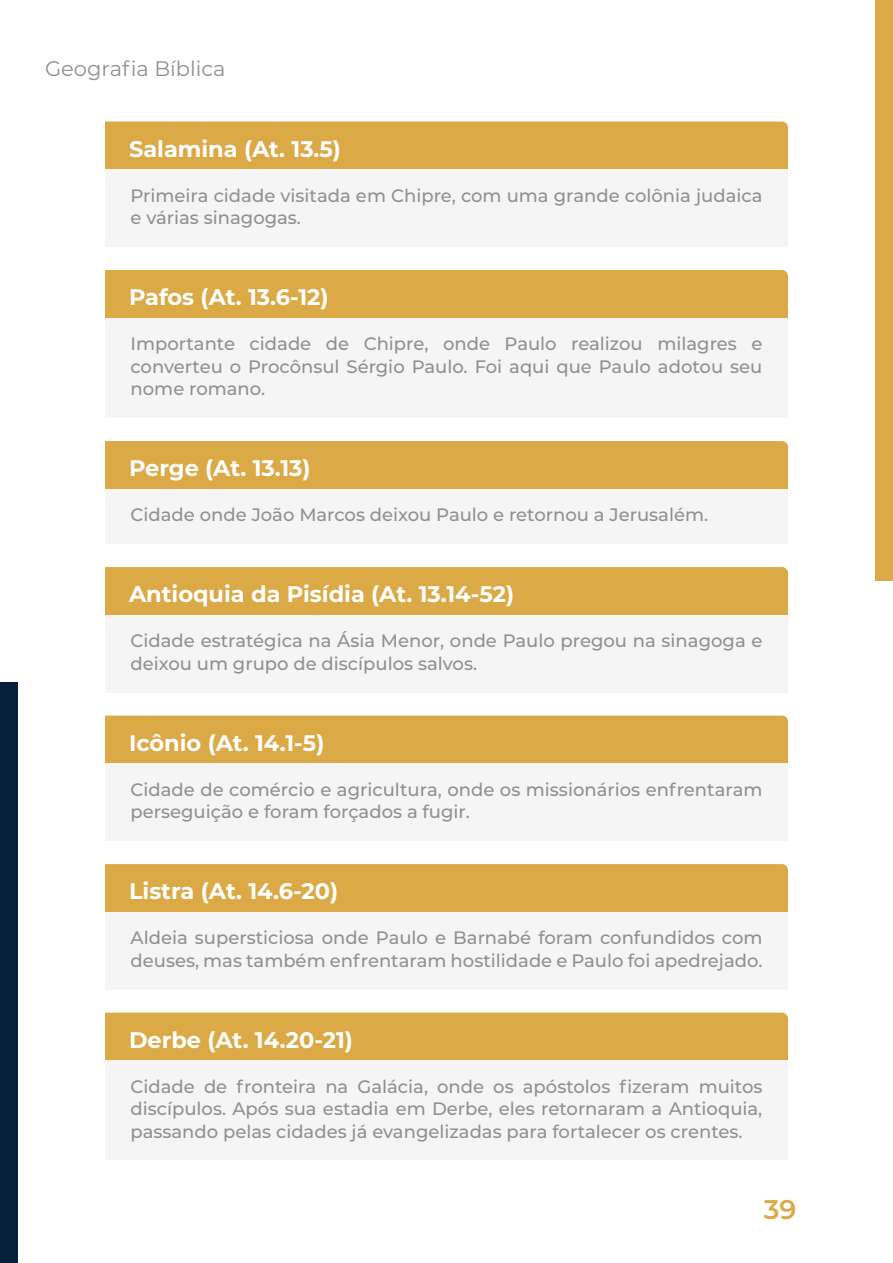
<style>
.page{position:relative;width:893px;height:1263px;background:#fff}
.page>*{position:absolute;margin:0;border:0;box-sizing:border-box;transform-origin:0 0}
.t1{font:600 27px "Montserrat";color:#dbaa47}
.t2{font:700 22.5px "Montserrat";color:#fff}
.t3{font:21px "Montserrat";color:#919091}
.t4{font:500 18px/22.5px "Montserrat";color:#919091}
</style>
<div class="page">
<div style="left:875px;top:0;width:18px;height:581px;background:#dbaa47"></div>
<div style="left:0;top:682px;width:18px;height:581px;background:#04203a"></div>
<div style="left:105px;top:122px;width:683px;height:47px;background:#dbaa47"></div>
<div style="left:105px;top:169px;width:683px;height:78px;background:#f5f5f5"></div>
<div style="left:105px;top:270px;width:683px;height:48px;background:#dbaa47"></div>
<div style="left:105px;top:318px;width:683px;height:100px;background:#f5f5f5"></div>
<div style="left:105px;top:441px;width:683px;height:48px;background:#dbaa47"></div>
<div style="left:105px;top:489px;width:683px;height:55px;background:#f5f5f5"></div>
<div style="left:105px;top:567px;width:683px;height:48px;background:#dbaa47"></div>
<div style="left:105px;top:615px;width:683px;height:77px;background:#f5f5f5"></div>
<div style="left:105px;top:716px;width:683px;height:47px;background:#dbaa47"></div>
<div style="left:105px;top:763px;width:683px;height:78px;background:#f5f5f5"></div>
<div style="left:105px;top:864px;width:683px;height:48px;background:#dbaa47"></div>
<div style="left:105px;top:912px;width:683px;height:77px;background:#f5f5f5"></div>
<div style="left:105px;top:1013px;width:683px;height:47px;background:#dbaa47"></div>
<div style="left:105px;top:1060px;width:683px;height:100px;background:#f5f5f5"></div>
<p class="t3" style="left:45px;top:54px;width:182px">Geografia Bíblica</p>
<p class="t2" style="left:129px;top:133px;width:213px">Salamina (At. 13.5)</p>
<p class="t4" style="left:131px;top:183px;width:633px">Primeira cidade visitada em Chipre, com uma grande colônia judaica e várias sinagogas.</p>
<p class="t2" style="left:129px;top:281px;width:201px">Pafos (At. 13.6-12)</p>
<p class="t4" style="left:131px;top:332px;width:633px;text-align:justify">Importante cidade de Chipre, onde Paulo realizou milagres e converteu o Procônsul Sérgio Paulo. Foi aqui que Paulo adotou seu nome romano.</p>
<p class="t2" style="left:129px;top:452px;width:183px">Perge (At. 13.13)</p>
<p class="t4" style="left:131px;top:503px;width:577px">Cidade onde João Marcos deixou Paulo e retornou a Jerusalém.</p>
<p class="t2" style="left:129px;top:578px;width:387px">Antioquia da Pisídia (At. 13.14-52)</p>
<p class="t4" style="left:131px;top:629px;width:633px">Cidade estratégica na Ásia Menor, onde Paulo pregou na sinagoga e deixou um grupo de discípulos salvos.</p>
<p class="t2" style="left:129px;top:727px;width:197px">Icônio (At. 14.1-5)</p>
<p class="t4" style="left:131px;top:777px;width:633px">Cidade de comércio e agricultura, onde os missionários enfrentaram perseguição e foram forçados a fugir.</p>
<p class="t2" style="left:129px;top:875px;width:211px">Listra (At. 14.6-20)</p>
<p class="t4" style="left:131px;top:926px;width:633px">Aldeia supersticiosa onde Paulo e Barnabé foram confundidos com deuses, mas também enfrentaram hostilidade e Paulo foi apedrejado.</p>
<p class="t2" style="left:129px;top:1024px;width:225px">Derbe (At. 14.20-21)</p>
<p class="t4" style="left:131px;top:1074px;width:633px;text-align:justify">Cidade de fronteira na Galácia, onde os apóstolos fizeram muitos discípulos. Após sua estadia em Derbe, eles retornaram a Antioquia, passando pelas cidades já evangelizadas para fortalecer os crentes.</p>
<h1 class="t1" style="left:764px;top:1190px;width:34px">39</h1>
</div>
